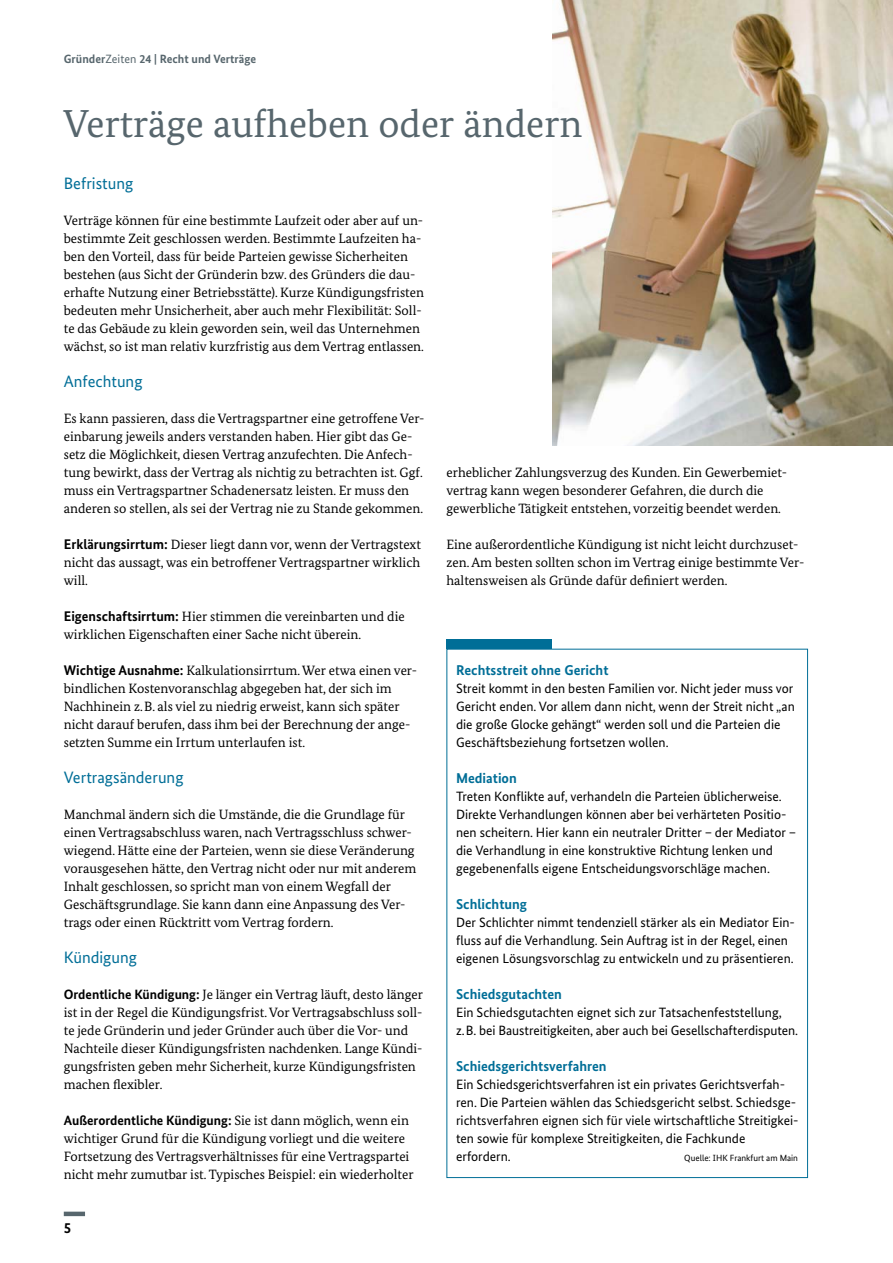
<style>
.page{position:relative;width:893px;height:1263px;background:#fff}
.page>*{position:absolute;margin:0;border:0;box-sizing:border-box;transform-origin:0 0}
.t1{font:39px "Bundes Serif";color:#57666d}
.t2{font:16.5px "Bundes Sans";color:#006e97}
.t3{font:700 15px "Bundes Sans";color:#000}
.t4{font:700 14.25px "Bundes Sans";color:#006e97}
.t5{font:13.5px/18px "Bundes Serif";color:#000}
.t6{font:13.5px/18px "Bundes Sans";color:#000}
.t7{font:700 12px "Bundes Sans";color:#57666d}
.t8{font:9px "Bundes Sans";color:#000}
.s1{font-weight:400}
.s2{font-family:"Bundes Sans";font-weight:700;font-size:13.95px}
.s3{font-family:"Bundes Sans";font-weight:700}
</style>
<div class="page">
<div style="left:64px;top:1211px;width:21px;height:5px;background:#57666d"></div>
<div style="left:446px;top:639px;width:106px;height:10px;background:#006e97"></div>
<img style="left:552px;top:0;width:341px;height:445px">
<p class="t7" style="left:64px;top:52px;width:194px">Gründer<span class="s1">Zeiten</span> 24 | Recht und Verträge</p>
<h2 class="t1" style="left:63px;top:99px;width:521px">Verträge aufheben oder ändern</h2>
<h3 class="t2" style="left:64px;top:173px;width:71px">Befristung</h3>
<p class="t5" style="left:64px;top:211px;width:362px">Verträge können für eine bestimmte Laufzeit oder aber auf un&shy;bestimmte Zeit geschlossen werden. Bestimmte Laufzeiten ha&shy;ben den Vorteil, dass für beide Parteien gewisse Sicherheiten bestehen (aus Sicht der Gründerin bzw. des Gründers die dau&shy;erhafte Nutzung einer Betriebsstätte). Kurze Kündigungsfristen bedeuten mehr Unsicherheit, aber auch mehr Flexibilität: Soll&shy;te das Gebäude zu klein geworden sein, weil das Unternehmen wächst, so ist man relativ kurzfristig aus dem Vertrag entlassen.</p>
<h3 class="t2" style="left:64px;top:371px;width:80px">Anfechtung</h3>
<p class="t5" style="left:64px;top:409px;width:362px">Es kann passieren, dass die Vertragspartner eine getroffene Ver&shy;einbarung jeweils anders verstanden haben. Hier gibt das Ge&shy;setz die Möglichkeit, diesen Vertrag anzufechten. Die Anfech&shy;tung bewirkt, dass der Vertrag als nichtig zu betrachten ist. Ggf. muss ein Vertragspartner Schadenersatz leisten. Er muss den anderen so stellen, als sei der Vertrag nie zu Stande gekommen.</p>
<p class="t5" style="left:64px;top:535px;width:359px;text-align:justify"><span class="s2">Erklärungsirrtum:</span> Dieser liegt dann vor, wenn der Vertragstext nicht das aussagt, was ein betroffener Vertragspartner wirklich will.</p>
<p class="t5" style="left:64px;top:607px;width:342px"><span class="s2">Eigenschaftsirrtum:</span> Hier stimmen die vereinbarten und die wirklichen Eigenschaften einer Sache nicht überein.</p>
<p class="t5" style="left:64px;top:661px;width:355px"><span class="s2">Wichtige Ausnahme:</span> Kalkulationsirrtum. Wer etwa einen ver&shy;bindlichen Kostenvoranschlag abgegeben hat, der sich im Nachhinein z.B. als viel zu niedrig erweist, kann sich später nicht darauf berufen, dass ihm bei der Berechnung der ange&shy;setzten Summe ein Irrtum unterlaufen ist.</p>
<h3 class="t2" style="left:64px;top:767px;width:121px">Vertragsänderung</h3>
<p class="t5" style="left:64px;top:805px;width:354px">Manchmal ändern sich die Umstände, die die Grundlage für einen Vertragsabschluss waren, nach Vertragsschluss schwer&shy;wiegend. Hätte eine der Parteien, wenn sie diese Veränderung vorausgesehen hätte, den Vertrag nicht oder nur mit anderem Inhalt geschlossen, so spricht man von einem Wegfall der Geschäftsgrundlage. Sie kann dann eine Anpassung des Ver&shy;trags oder einen Rücktritt vom Vertrag fordern.</p>
<h3 class="t2" style="left:64px;top:947px;width:75px">Kündigung</h3>
<p class="t5" style="left:64px;top:985px;width:361px"><span class="s3">Ordentliche Kündigung:</span> Je länger ein Vertrag läuft, desto länger ist in der Regel die Kündigungsfrist. Vor Vertragsabschluss soll&shy;te jede Gründerin und jeder Gründer auch über die Vor- und Nachteile dieser Kündigungsfristen nachdenken. Lange Kündi&shy;gungsfristen geben mehr Sicherheit, kurze Kündigungsfristen machen flexibler.</p>
<p class="t5" style="left:64px;top:1111px;width:351px"><span class="s3">Außerordentliche Kündigung:</span> Sie ist dann möglich, wenn ein wichtiger Grund für die Kündigung vorliegt und die weitere Fortsetzung des Vertragsverhältnisses für eine Vertragspartei nicht mehr zumutbar ist. Typisches Beispiel: ein wiederholter</p>
<p class="t3" style="left:64px;top:1219px;width:9px">5</p>
<p class="t5" style="left:446px;top:463px;width:342px">erheblicher Zahlungsverzug des Kunden. Ein Gewerbemiet&shy;vertrag kann wegen besonderer Gefahren, die durch die gewerbliche Tätigkeit entstehen, vorzeitig beendet werden.</p>
<p class="t5" style="left:446px;top:535px;width:359px">Eine außerordentliche Kündigung ist nicht leicht durchzuset&shy;zen. Am besten sollten schon im Vertrag einige bestimmte Ver&shy;haltensweisen als Gründe dafür definiert werden.</p>
<h4 class="t4" style="left:456px;top:661px;width:154px">Rechtsstreit ohne Gericht</h4>
<p class="t6" style="left:456px;top:679px;width:340px">Streit kommt in den besten Familien vor. Nicht jeder muss vor Gericht enden. Vor allem dann nicht, wenn der Streit nicht „an die große Glocke gehängt“ werden soll und die Parteien die Geschäftsbeziehung fortsetzen wollen.</p>
<h4 class="t4" style="left:456px;top:769px;width:62px">Mediation</h4>
<p class="t6" style="left:456px;top:787px;width:342px">Treten Konflikte auf, verhandeln die Parteien üblicherweise.<br>Direkte Verhandlungen können aber bei verhärteten Positio&shy;nen scheitern. Hier kann ein neutraler Dritter – der Mediator – die Verhandlung in eine konstruktive Richtung lenken und gegebenenfalls eigene Entscheidungsvorschläge machen.</p>
<h4 class="t4" style="left:456px;top:895px;width:73px">Schlichtung</h4>
<p class="t6" style="left:456px;top:913px;width:340px">Der Schlichter nimmt tendenziell stärker als ein Mediator Ein&shy;fluss auf die Verhandlung. Sein Auftrag ist in der Regel, einen eigenen Lösungsvorschlag zu entwickeln und zu präsentieren.</p>
<h4 class="t4" style="left:456px;top:985px;width:107px">Schiedsgutachten</h4>
<p class="t6" style="left:456px;top:1003px;width:344px">Ein Schiedsgutachten eignet sich zur Tatsachenfeststellung, z.B. bei Baustreitigkeiten, aber auch bei Gesellschafterdisputen.</p>
<h4 class="t4" style="left:456px;top:1057px;width:152px">Schiedsgerichtsverfahren</h4>
<p class="t6" style="left:456px;top:1075px;width:344px">Ein Schiedsgerichtsverfahren ist ein privates Gerichtsverfah&shy;ren. Die Parteien wählen das Schiedsgericht selbst. Schiedsge&shy;richtsverfahren eignen sich für viele wirtschaftliche Streitigkei&shy;ten sowie für komplexe Streitigkeiten, die Fachkunde erfordern.</p>
<p class="t8" style="left:684px;top:1152px;width:115px">Quelle: IHK Frankfurt am Main</p>
</div>
